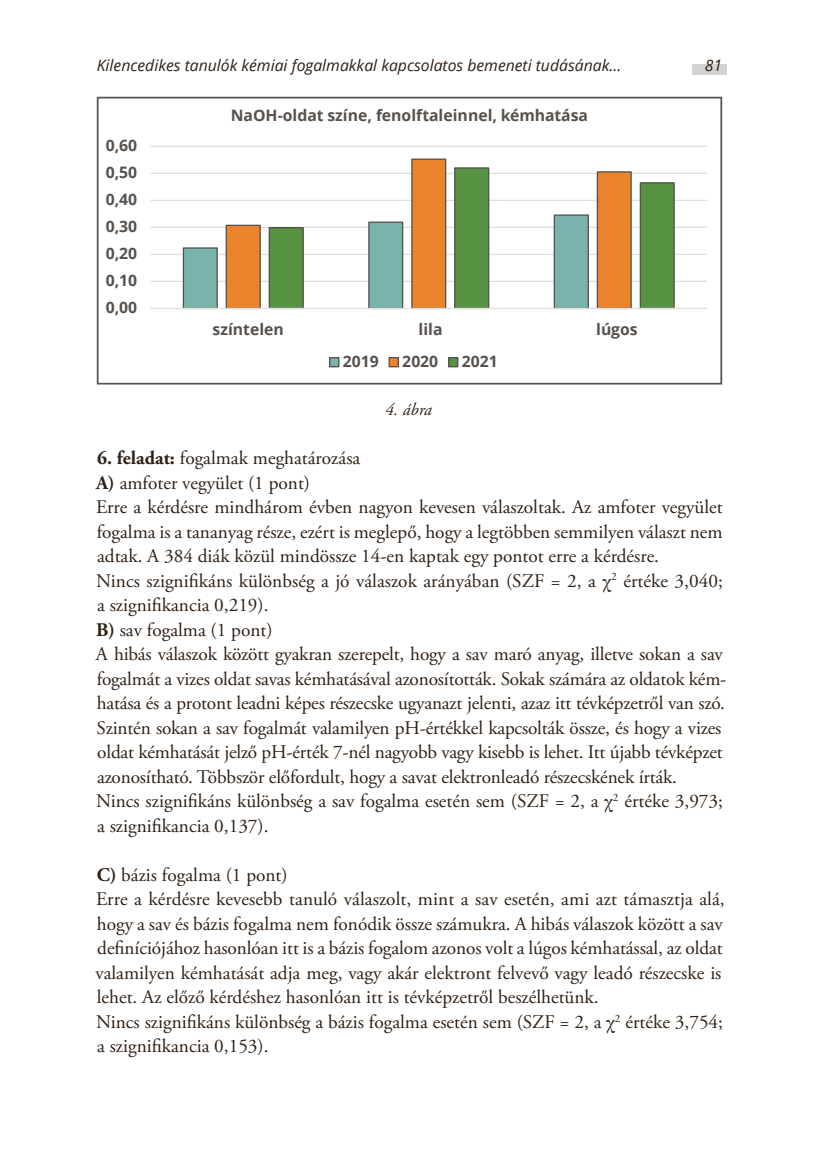
<style>
.page{position:relative;width:819px;height:1166px;background:#fff}
.page>*{position:absolute;margin:0;border:0;box-sizing:border-box;transform-origin:0 0}
.BEKEZDÉS_ELSŐ{font:19.25px/24.5px "Adobe Garamond Pro";letter-spacing:-.02em;color:#2f2116}
.BEKEZDÉS_ELSŐ-2{font:19.25px/24.5px "Adobe Garamond Pro";color:#2f2116}
.ÁBRA{font:italic 17.5px "Adobe Garamond Pro";color:#2f2116}
.t1{font:700 15.75px "Open Sans";letter-spacing:.005em;color:#57514d}
.t2{font:italic 15.75px "Open Sans";color:#2f2116}
.s1{font-weight:700}
.s2{font-family:"EB Garamond"}
</style>
<div class="page">
<div style="left:692px;top:64px;width:35px;height:11px;background:#d3d3d2"></div>
<svg style="left:97px;top:97px;width:625px;height:287px"></svg>
<p class="t2" style="left:97px;top:54px;width:526px">Kilencedikes tanulók kémiai fogalmakkal kapcsolatos bemeneti tudásának...</p>
<p class="t2" style="left:704px;top:54px;width:19px">81</p>
<p class="t1" style="left:106px;top:134px;width:33px">0,60</p>
<p class="t1" style="left:106px;top:161px;width:33px">0,50</p>
<p class="t1" style="left:106px;top:188px;width:33px">0,40</p>
<p class="t1" style="left:106px;top:215px;width:33px">0,30</p>
<p class="t1" style="left:106px;top:242px;width:33px">0,20</p>
<p class="t1" style="left:106px;top:269px;width:33px">0,10</p>
<p class="t1" style="left:106px;top:296px;width:33px">0,00</p>
<p class="t1" style="left:231px;top:104px;width:359px">NaOH-oldat színe, fenolftaleinnel, kémhatása</p>
<p class="t1" style="left:212px;top:318px;width:73px">színtelen</p>
<p class="t1" style="left:418px;top:318px;width:25px">lila</p>
<p class="t1" style="left:596px;top:318px;width:43px">lúgos</p>
<p class="t1" style="left:343px;top:350px;width:37px">2019</p>
<p class="t1" style="left:402px;top:350px;width:37px">2020</p>
<p class="t1" style="left:462px;top:350px;width:37px">2021</p>
<p class="ÁBRA" style="left:385px;top:399px;width:48px">4. ábra</p>
<p class="BEKEZDÉS_ELSŐ" style="left:97px;top:447px;width:265px"><span class="s1">6. feladat:</span> fogalmak meghatározása</p>
<p class="BEKEZDÉS_ELSŐ" style="left:96px;top:471px;width:215px"><span class="s1">A)</span> amfoter vegyület (1 pont)</p>
<p class="BEKEZDÉS_ELSŐ" style="left:96px;top:496px;width:628px;text-align:justify">Erre a kérdésre mindhárom évben nagyon kevesen válaszoltak. Az amfoter vegyület fogalma is a tananyag része, ezért is meglepő, hogy a legtöbben semmilyen választ nem adtak. A 384 diák közül mindössze 14-en kaptak egy pontot erre a kérdésre.</p>
<p class="BEKEZDÉS_ELSŐ-2" style="left:96px;top:569px;width:628px">Nincs szignifikáns különbség a jó válaszok arányában (SZF = 2, a <span class="s2">χ</span><sup>2</sup> értéke 3,040; a szignifikancia 0,219).</p>
<p class="BEKEZDÉS_ELSŐ" style="left:96px;top:618px;width:178px"><span class="s1">B)</span> sav fogalma (1 pont)</p>
<p class="BEKEZDÉS_ELSŐ" style="left:96px;top:643px;width:632px">A hibás válaszok között gyakran szerepelt, hogy a sav maró anyag, illetve sokan a sav fogalmát a vizes oldat savas kémhatásával azonosították. Sokak számára az oldatok kém&shy;hatása és a protont leadni képes részecske ugyanazt jelenti, azaz itt tévképzetről van szó.<br>Szintén sokan a sav fogalmát valamilyen pH-értékkel kapcsolták össze, és hogy a vizes oldat kémhatását jelző pH-érték 7-nél nagyobb vagy kisebb is lehet. Itt újabb tévképzet azonosítható. Többször előfordult, hogy a savat elektronleadó részecskének írták.</p>
<p class="BEKEZDÉS_ELSŐ-2" style="left:96px;top:790px;width:628px">Nincs szignifikáns különbség a sav fogalma esetén sem (SZF = 2, a <span class="s2">χ</span><sup>2</sup> értéke 3,973; a szignifikancia 0,137).</p>
<p class="BEKEZDÉS_ELSŐ" style="left:97px;top:863px;width:192px"><span class="s1">C)</span> bázis fogalma (1 pont)</p>
<p class="BEKEZDÉS_ELSŐ" style="left:95px;top:888px;width:630px">Erre a kérdésre kevesebb tanuló válaszolt, mint a sav esetén, ami azt támasztja alá, hogy a sav és bázis fogalma nem fonódik össze számukra. A hibás válaszok között a sav definíciójához hasonlóan itt is a bázis fogalom azonos volt a lúgos kémhatással, az oldat valamilyen kémhatását adja meg, vagy akár elektront felvevő vagy leadó részecske is lehet. Az előző kérdéshez hasonlóan itt is tévképzetről beszélhetünk.</p>
<p class="BEKEZDÉS_ELSŐ-2" style="left:96px;top:1010px;width:628px">Nincs szignifikáns különbség a bázis fogalma esetén sem (SZF = 2, a <span class="s2">χ</span><sup>2</sup> értéke 3,754; a szignifikancia 0,153).</p>
</div>
